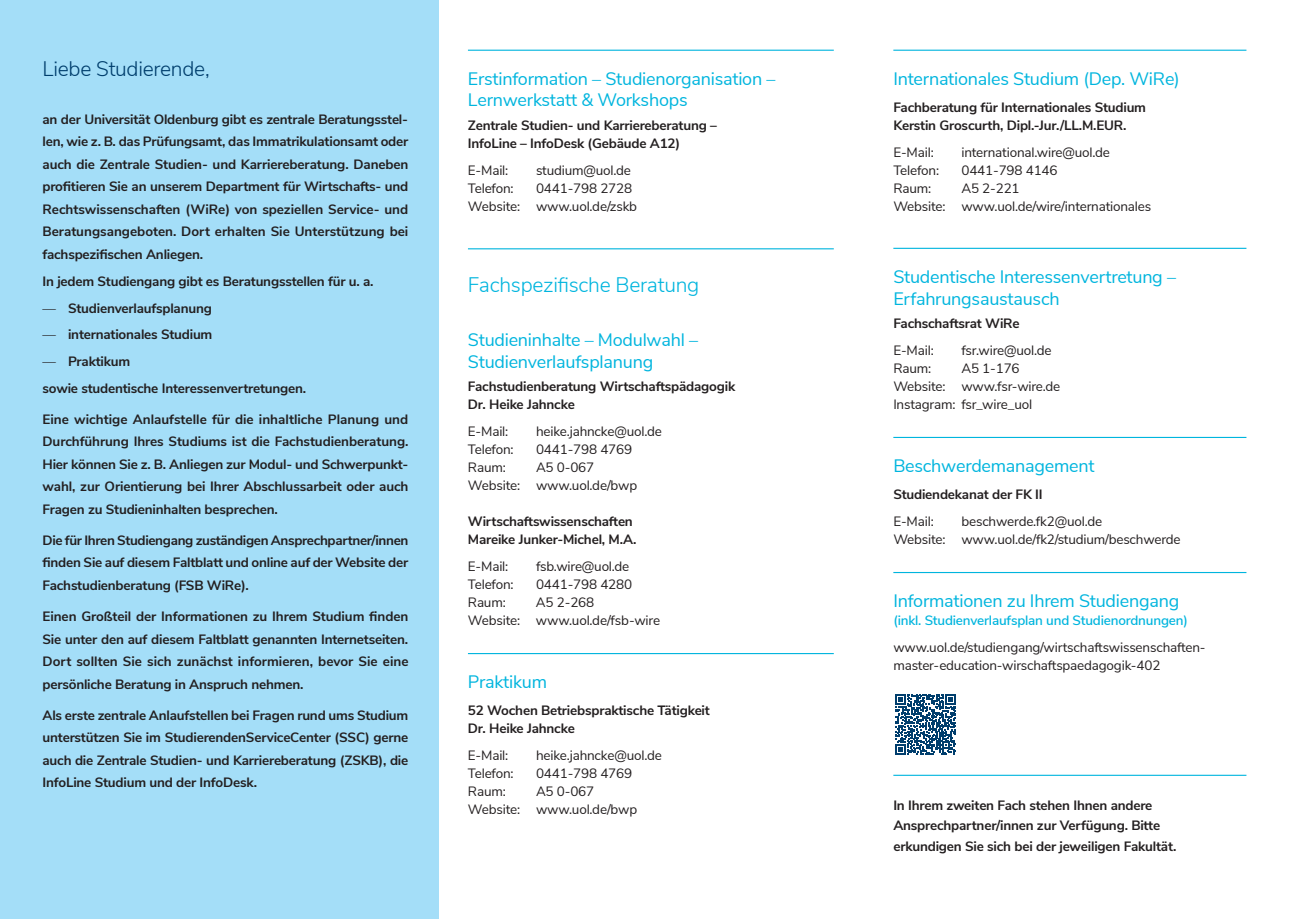
<style>
.page{position:relative;width:1289px;height:919px;background:#fff}
.page>*{position:absolute;margin:0;border:0;box-sizing:border-box;transform-origin:0 0}
.t1{font:300 21px "Nunito Sans";letter-spacing:-.015em;color:#00b5de}
.t2{font:300 21px "Nunito Sans";letter-spacing:-.015em;color:#003e6d}
.t3{font:18px/21.6px "Nunito Sans";letter-spacing:-.015em;color:#00b5de}
.t4{font:700 13.5px/22.5px "Nunito Sans";letter-spacing:-.015em;color:#231f20}
.t5{font:13.5px/18px "Nunito Sans";letter-spacing:-.015em;color:#231f20}
.t6{font:600 13.5px "Nunito Sans";letter-spacing:-.015em;color:#00b5de}
.s1{font-weight:400}
</style>
<div class="page">
<div style="left:0;top:0;width:438px;height:918px;background:#a4def8"></div>
<hr style="left:468px;top:50px;width:365px;height:1px;background:#00b5de">
<hr style="left:468px;top:248px;width:365px;height:1px;background:#00b5de">
<hr style="left:468px;top:653px;width:365px;height:1px;background:#00b5de">
<hr style="left:893px;top:248px;width:353px;height:1px;background:#00b5de">
<hr style="left:893px;top:437px;width:353px;height:1px;background:#00b5de">
<hr style="left:893px;top:572px;width:353px;height:1px;background:#00b5de">
<svg style="left:895px;top:694px;width:60px;height:60px"></svg>
<hr style="left:893px;top:50px;width:353px;height:1px;background:#00b5de">
<hr style="left:893px;top:774px;width:353px;height:1px;background:#00b5de">
<h1 class="t2" style="left:43px;top:53px;width:169px">Liebe Studierende,</h1>
<p class="t4" style="left:43px;top:107px;width:367px;text-align:justify">an der Universität Oldenburg gibt es zentrale Beratungsstel&shy;len, wie z. B. das Prüfungsamt, das Immatrikulationsamt oder auch die Zentrale Studien- und Karriereberatung. Daneben profitieren Sie an unserem Department für Wirtschafts- und Rechtswissenschaften (WiRe) von speziellen Service- und Beratungsangeboten. Dort erhalten Sie Unterstützung bei fachspezifischen Anliegen.</p>
<p class="t4" style="left:43px;top:269px;width:332px">In jedem Studiengang gibt es Beratungsstellen für u. a.</p>
<p class="t4" style="left:43px;top:296px;width:171px"><span class="s1">—</span> Studienverlaufsplanung</p>
<p class="t4" style="left:43px;top:322px;width:171px"><span class="s1">—</span> internationales Studium</p>
<p class="t4" style="left:43px;top:347px;width:265px;line-height:26.7px"><span class="s1">—</span> Praktikum<br>sowie studentische Interessenvertretungen.</p>
<p class="t4" style="left:43px;top:407px;width:367px;text-align:justify">Eine wichtige Anlaufstelle für die inhaltliche Planung und Durchführung Ihres Studiums ist die Fachstudienberatung.<br>Hier können Sie z. B. Anliegen zur Modul- und Schwerpunkt&shy;wahl, zur Orientierung bei Ihrer Abschlussarbeit oder auch Fragen zu Studieninhalten besprechen.</p>
<p class="t4" style="left:43px;top:528px;width:367px;text-align:justify">Die für Ihren Studiengang zuständigen Ansprechpartner/innen finden Sie auf diesem Faltblatt und online auf der Website der Fachstudienberatung (FSB WiRe).</p>
<p class="t4" style="left:43px;top:604px;width:367px;text-align:justify">Einen Großteil der Informationen zu Ihrem Studium finden Sie unter den auf diesem Faltblatt genannten Internetseiten.<br>Dort sollten Sie sich zunächst informieren, bevor Sie eine persönliche Beratung in Anspruch nehmen.</p>
<p class="t4" style="left:43px;top:702px;width:367px;text-align:justify">Als erste zentrale Anlaufstellen bei Fragen rund ums Studium unterstützen Sie im StudierendenServiceCenter (SSC) gerne auch die Zentrale Studien- und Karriereberatung (ZSKB), die InfoLine Studium und der InfoDesk.</p>
<h2 class="t3" style="left:468px;top:67px;width:309px">Erstinformation – Studienorganisation –<br>Lernwerkstatt &amp; Workshops</h2>
<p class="t4" style="left:468px;top:115px;width:250px;line-height:18px">Zentrale Studien- und Karriereberatung –<br>InfoLine – InfoDesk (Gebäude A12)</p>
<p class="t5" style="left:468px;top:160px;width:42px">E-Mail:</p>
<p class="t5" style="left:536px;top:160px;width:96px">studium@uol.de</p>
<p class="t5" style="left:468px;top:178px;width:47px">Telefon:</p>
<p class="t5" style="left:468px;top:178px;width:171px;text-indent:68px">0441-798 2728<br>Website: www.uol.de/zskb</p>
<h1 class="t1" style="left:468px;top:269px;width:233px">Fachspezifische Beratung</h1>
<h2 class="t3" style="left:468px;top:328px;width:232px">Studieninhalte – Modulwahl –<br>Studienverlaufsplanung</h2>
<p class="t4" style="left:468px;top:376px;width:269px;line-height:18px">Fachstudienberatung Wirtschaftspädagogik<br>Dr. Heike Jahncke</p>
<p class="t5" style="left:468px;top:421px;width:42px">E-Mail:</p>
<p class="t5" style="left:536px;top:421px;width:127px">heike.jahncke@uol.de</p>
<p class="t5" style="left:468px;top:439px;width:47px">Telefon:</p>
<p class="t5" style="left:536px;top:439px;width:98px">0441-798 4769</p>
<p class="t5" style="left:468px;top:457px;width:39px">Raum:</p>
<p class="t5" style="left:468px;top:457px;width:171px;text-indent:68px">A5 0-067<br>Website: www.uol.de/bwp</p>
<p class="t4" style="left:468px;top:511px;width:170px;line-height:18px">Wirtschaftswissenschaften<br>Mareike Junker-Michel, M.A.</p>
<p class="t5" style="left:468px;top:556px;width:42px">E-Mail:</p>
<p class="t5" style="left:536px;top:556px;width:95px">fsb.wire@uol.de</p>
<p class="t5" style="left:468px;top:574px;width:47px">Telefon:</p>
<p class="t5" style="left:536px;top:574px;width:98px">0441-798 4280</p>
<p class="t5" style="left:468px;top:592px;width:39px">Raum:</p>
<p class="t5" style="left:468px;top:592px;width:194px;text-align:center">A5 2-268<br>Website: www.uol.de/fsb-wire</p>
<h2 class="t3" style="left:468px;top:670px;width:81px">Praktikum</h2>
<p class="t4" style="left:468px;top:700px;width:243px;line-height:18px">52 Wochen Betriebspraktische Tätigkeit<br>Dr. Heike Jahncke</p>
<p class="t5" style="left:468px;top:745px;width:42px">E-Mail:</p>
<p class="t5" style="left:536px;top:745px;width:127px">heike.jahncke@uol.de</p>
<p class="t5" style="left:468px;top:763px;width:47px">Telefon:</p>
<p class="t5" style="left:536px;top:763px;width:98px">0441-798 4769</p>
<p class="t5" style="left:468px;top:781px;width:39px">Raum:</p>
<p class="t5" style="left:468px;top:781px;width:171px;text-indent:68px">A5 0-067<br>Website: www.uol.de/bwp</p>
<h2 class="t3" style="left:893px;top:67px;width:288px">Internationales Studium (Dep. WiRe)</h2>
<p class="t4" style="left:893px;top:97px;width:254px;line-height:18px">Fachberatung für Internationales Studium<br>Kerstin Groscurth, Dipl.-Jur./LL.M.EUR.</p>
<p class="t5" style="left:893px;top:142px;width:42px">E-Mail:</p>
<p class="t5" style="left:961px;top:142px;width:150px">international.wire@uol.de</p>
<p class="t5" style="left:893px;top:160px;width:47px">Telefon:</p>
<p class="t5" style="left:961px;top:160px;width:98px">0441-798 4146</p>
<p class="t5" style="left:893px;top:178px;width:39px">Raum:</p>
<p class="t5" style="left:893px;top:178px;width:259px;text-indent:68px">A5 2-221<br>Website: www.uol.de/wire/internationales</p>
<h2 class="t3" style="left:893px;top:265px;width:284px">Studentische Interessenvertretung –<br>Erfahrungsaustausch</h2>
<p class="t4" style="left:893px;top:311px;width:128px">Fachschaftsrat WiRe</p>
<p class="t5" style="left:893px;top:340px;width:42px">E-Mail:</p>
<p class="t5" style="left:961px;top:340px;width:92px">fsr.wire@uol.de</p>
<p class="t5" style="left:893px;top:358px;width:39px">Raum:</p>
<p class="t5" style="left:893px;top:358px;width:168px;text-indent:68px">A5 1-176<br>Website: www.fsr-wire.de<br>Instagram: fsr_wire_uol</p>
<h2 class="t3" style="left:893px;top:454px;width:203px">Beschwerdemanagement</h2>
<p class="t4" style="left:893px;top:482px;width:151px">Studiendekanat der FK II</p>
<p class="t5" style="left:893px;top:511px;width:42px">E-Mail:</p>
<p class="t5" style="left:893px;top:511px;width:289px;text-indent:68px">beschwerde.fk2@uol.de<br>Website: www.uol.de/fk2/studium/beschwerde</p>
<h2 class="t3" style="left:893px;top:589px;width:287px">Informationen zu Ihrem Studiengang</h2>
<p class="t6" style="left:893px;top:610px;width:296px">(inkl. Studienverlaufsplan und Studienordnungen)</p>
<p class="t5" style="left:893px;top:637px;width:314px">www.uol.de/studiengang/wirtschaftswissenschaften&shy;master-education-wirschaftspaedagogik-402</p>
<p class="t4" style="left:893px;top:794px;width:284px;line-height:20.4px">In Ihrem zweiten Fach stehen Ihnen andere<br>Ansprechpartner/innen zur Verfügung. Bitte erkundigen Sie sich bei der jeweiligen Fakultät.</p>
</div>
